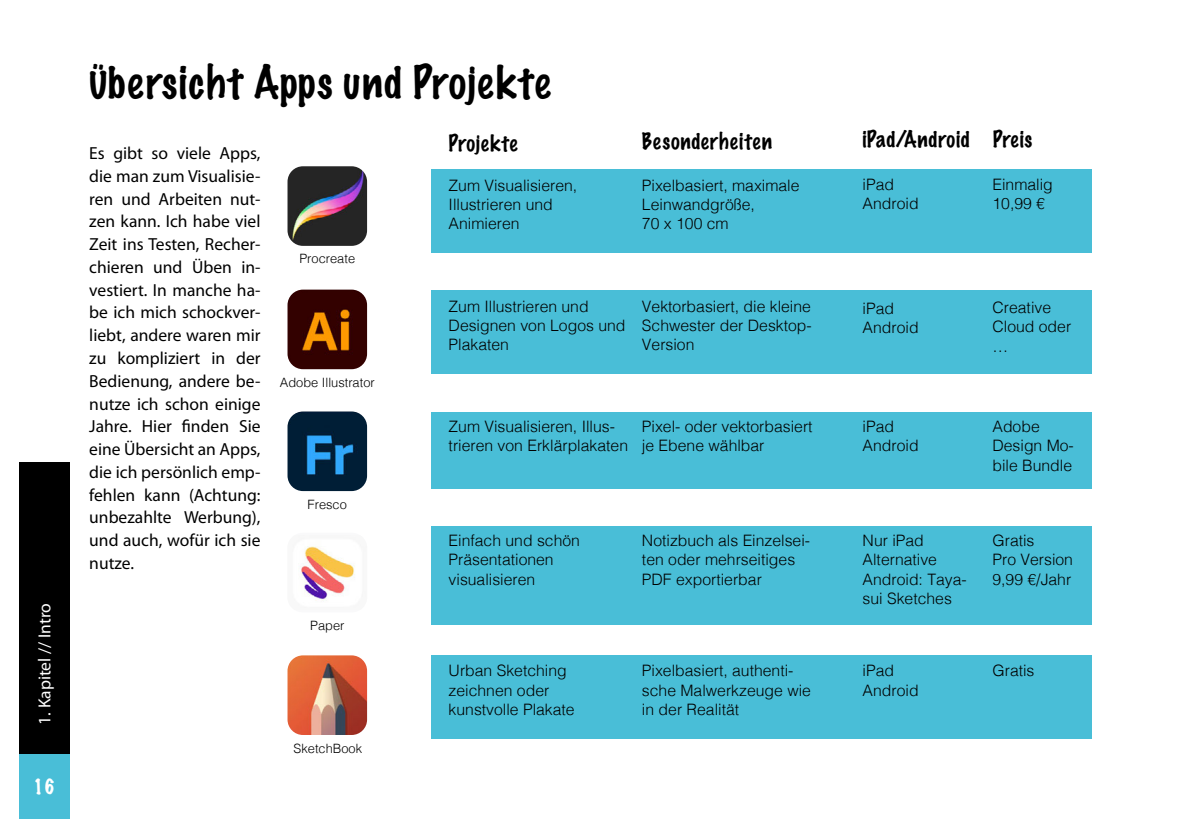
<style>
.page{position:relative;width:1191px;height:819px;background:#fff}
.page>*{position:absolute;margin:0;border:0;box-sizing:border-box;transform-origin:0 0}
.Überschrift_2{font:100 42px "Marker Felt";letter-spacing:.03em;color:#000}
.t1{font:100 21px "Marker Felt";letter-spacing:.035em;color:#000}
.t2{font:100 19.25px "Marker Felt";color:#fff}
.Text{font:17.5px/22.8px "Myriad Pro";color:#000;text-align:justify}
.t3{font:17.5px "Myriad Pro";color:#fff}
.t4{font:300 15.75px/19.2px "Helvetica";color:#000}
.t5{font:300 12.78px "Helvetica";color:#000}
</style>
<div class="page">
<div style="left:432px;top:169px;width:659px;height:84px;background:#49bed7"></div>
<div style="left:432px;top:412px;width:659px;height:77px;background:#49bed7"></div>
<div style="left:432px;top:290px;width:659px;height:84px;background:#49bed7"></div>
<div style="left:432px;top:526px;width:659px;height:98px;background:#49bed7"></div>
<div style="left:432px;top:655px;width:659px;height:84px;background:#49bed7"></div>
<div style="left:287px;top:532px;width:80px;height:80px;background:#f9f9fa;border-radius:15px"></div>
<img style="left:301px;top:546px;width:53px;height:53px">
<img style="left:287px;top:166px;width:80px;height:80px">
<img style="left:287px;top:411px;width:80px;height:80px">
<img style="left:287px;top:289px;width:80px;height:80px">
<img style="left:287px;top:655px;width:80px;height:80px">
<div style="left:19px;top:462px;width:50px;height:292px;background:#000"></div>
<div style="left:19px;top:754px;width:50px;height:65px;background:#49bed7"></div>
<p class="t3" style="left:34px;top:724px;width:123px;rotate:-90deg">1. Kapitel // Intro</p>
<p class="t2" style="left:33px;top:771px;width:23px">16</p>
<p class="Überschrift_2" style="left:89px;top:49px;width:462px">Übersicht Apps und Projekte</p>
<p class="Text" style="left:89px;top:142px;width:173px">Es gibt so viele Apps, die man zum Visualisie&shy;ren und Arbeiten nut&shy;zen kann. Ich habe viel Zeit ins Testen, Recher&shy;chieren und Üben in&shy;vestiert. In manche ha&shy;be ich mich schockver&shy;liebt, andere waren mir zu kompliziert in der Bedienung, andere be&shy;nutze ich schon einige Jahre. Hier finden Sie eine Übersicht an Apps, die ich persönlich emp&shy;fehlen kann (Achtung: unbezahlte Werbung), und auch, wofür ich sie nutze.</p>
<p class="t5" style="left:299px;top:248px;width:57px">Procreate</p>
<p class="t5" style="left:280px;top:371px;width:96px">Adobe Illustrator</p>
<p class="t5" style="left:308px;top:493px;width:41px">Fresco</p>
<p class="t5" style="left:310px;top:614px;width:36px">Paper</p>
<p class="t5" style="left:294px;top:737px;width:70px">SketchBook</p>
<p class="t1" style="left:448px;top:127px;width:70px">Projekte</p>
<p class="t1" style="left:642px;top:125px;width:132px">Besonderheiten</p>
<p class="t1" style="left:862px;top:123px;width:109px">iPad/Android</p>
<p class="t1" style="left:993px;top:123px;width:41px">Preis</p>
<p class="t4" style="left:448px;top:174px;width:130px">Zum Visualisieren,<br>Illustrieren und<br>Animieren</p>
<p class="t4" style="left:642px;top:174px;width:159px">Pixelbasiert, maximale<br>Leinwandgröße,<br>70 x 100 cm</p>
<p class="t4" style="left:448px;top:295px;width:178px">Zum Illustrieren und<br>Designen von Logos und<br>Plakaten</p>
<p class="t4" style="left:642px;top:295px;width:170px">Vektorbasiert, die kleine<br>Schwester der Desktop--<br>Version</p>
<p class="t4" style="left:448px;top:415px;width:181px">Zum Visualisieren, Illus&shy;trieren von Erklärplakaten</p>
<p class="t4" style="left:642px;top:415px;width:172px">Pixel- oder vektorbasiert je Ebene wählbar</p>
<p class="t4" style="left:448px;top:529px;width:133px">Einfach und schön<br>Präsentationen visualisieren</p>
<p class="t4" style="left:448px;top:660px;width:120px">Urban Sketching</p>
<p class="t4" style="left:448px;top:679px;width:128px">zeichnen oder kunstvolle Plakate</p>
<p class="t4" style="left:642px;top:529px;width:170px">Notizbuch als Einzelsei&shy;ten oder mehrseitiges<br>PDF exportierbar</p>
<p class="t4" style="left:642px;top:660px;width:170px">Pixelbasiert, authenti&shy;sche Malwerkzeuge wie in der Realität</p>
<p class="t4" style="left:862px;top:174px;width:33px">iPad</p>
<p class="t4" style="left:862px;top:193px;width:58px">Android</p>
<p class="t4" style="left:992px;top:174px;width:62px">Einmalig<br>10,99 €</p>
<p class="t4" style="left:862px;top:298px;width:33px">iPad</p>
<p class="t4" style="left:862px;top:317px;width:58px">Android</p>
<p class="t4" style="left:992px;top:297px;width:80px">Creative<br>Cloud oder …</p>
<p class="t4" style="left:862px;top:415px;width:33px">iPad</p>
<p class="t4" style="left:862px;top:435px;width:58px">Android</p>
<p class="t4" style="left:862px;top:529px;width:63px">Nur iPad</p>
<p class="t4" style="left:862px;top:549px;width:106px">Alternative<br>Android: Taya&shy;sui Sketches</p>
<p class="t4" style="left:862px;top:660px;width:33px">iPad</p>
<p class="t4" style="left:862px;top:679px;width:58px">Android</p>
<p class="t4" style="left:992px;top:415px;width:81px">Adobe<br>Design Mo-- bile Bundle</p>
<p class="t4" style="left:992px;top:529px;width:44px">Gratis</p>
<p class="t4" style="left:992px;top:549px;width:82px">Pro Version<br>9,99 €/Jahr</p>
<p class="t4" style="left:992px;top:660px;width:44px">Gratis</p>
</div>
